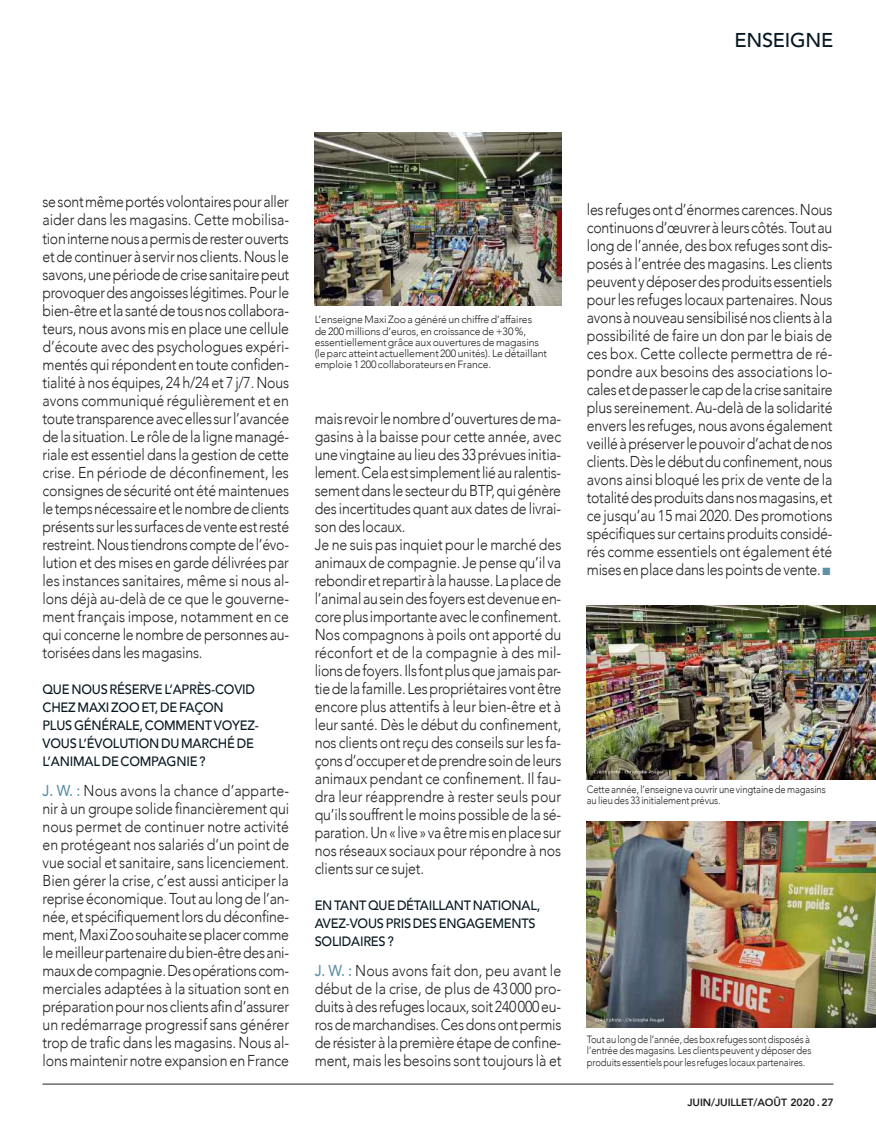
<style>
.page{position:relative;width:876px;height:1127px;background:#fff}
.page>*{position:absolute;margin:0;border:0;box-sizing:border-box;transform-origin:0 0}
.t1{font:500 19.95px "Avenir";letter-spacing:-.01em;color:#071822}
.t2{font:300 15.75px/18px "Avenir";letter-spacing:-.015em;color:#231f20;text-align:justify;scale:.9 1}
.t3{font:500 13.5px/18px "Avenir";letter-spacing:-.015em;color:#071822;scale:.95 1}
.t4{font:300 10.5px/11.2px "Avenir";letter-spacing:-.01em;color:#231f20;scale:.9 1}
.t5{font:300 10.5px/11.2px "Avenir";letter-spacing:-.01em;color:#231f20}
.t6{font:800 10.5px "Avenir";letter-spacing:-.01em;color:#231f20}
.s1{font-weight:500;color:#5e90a7}
.s2{color:#5e90a7}
</style>
<div class="page">
<img style="left:315px;top:132px;width:246px;height:174px">
<img style="left:587px;top:606px;width:289px;height:173px">
<img style="left:587px;top:821px;width:289px;height:207px">
<hr style="left:43px;top:1084px;width:790px;height:1px;background:#231f20">
<p class="t1" style="left:734px;top:23px;width:101px">ENSEIGNE</p>
<p class="t2" style="left:43px;top:193px;width:276px">se sont même portés volontaires pour aller aider dans les magasins. Cette mobilisa&shy;tion interne nous a permis de rester ouverts et de continuer à servir nos clients. Nous le savons, une période de crise sanitaire peut provoquer des angoisses légitimes. Pour le bien-être et la santé de tous nos collabora&shy;teurs, nous avons mis en place une cellule d’écoute avec des psychologues expéri&shy;mentés qui répondent en toute confiden&shy;tialité à nos équipes, 24h/24 et 7 j/7. Nous avons communiqué régulièrement et en toute transparence avec elles sur l’avancée de la situation. Le rôle de la ligne managé&shy;riale est essentiel dans la gestion de cette crise. En période de déconfinement, les consignes de sécurité ont été maintenues le temps nécessaire et le nombre de clients présents sur les surfaces de vente est resté restreint. Nous tiendrons compte de l’évo&shy;lution et des mises en garde délivrées par les instances sanitaires, même si nous al&shy;lons déjà au-delà de ce que le gouverne&shy;ment français impose, notamment en ce qui concerne le nombre de personnes au&shy;torisées dans les magasins.</p>
<p class="t3" style="left:43px;top:679px;width:229px">QUE NOUS RÉSERVE L’APRÈS-COVID<br>CHEZ MAXI ZOO ET, DE FAÇON<br>PLUS GÉNÉRALE, COMMENT VOYEZ-<br>VOUS L’ÉVOLUTION DU MARCHÉ DE<br>L’ANIMAL DE COMPAGNIE?</p>
<p class="t2" style="left:43px;top:781px;width:276px"><span class="s1">J. W. :</span> Nous avons la chance d’apparte&shy;nir à un groupe solide financièrement qui nous permet de continuer notre activité en protégeant nos salariés d’un point de vue social et sanitaire, sans licenciement.<br>Bien gérer la crise, c’est aussi anticiper la reprise économique. Tout au long de l’an&shy;née, et spécifiquement lors du déconfine&shy;ment, Maxi Zoo souhaite se placer comme le meilleur partenaire du bien-être des ani&shy;maux de compagnie. Des opérations com&shy;merciales adaptées à la situation sont en préparation pour nos clients afin d’assurer un redémarrage progressif sans générer trop de trafic dans les magasins. Nous al&shy;lons maintenir notre expansion en France</p>
<p class="t5" style="left:315px;top:314px;width:234px">L’enseigne Maxi Zoo a généré un chiffre d’affaires<br>de 200millions d’euros, en croissance de +30 %, essentiellement grâce aux ouvertures de magasins (le parc atteint actuellement 200unités). Le détaillant emploie 1200 collaborateurs en France.</p>
<p class="t2" style="left:315px;top:409px;width:276px;text-align:left">mais revoir le nombre d’ouvertures de ma&shy;gasins à la baisse pour cette année, avec une vingtaine au lieu des 33prévues initia&shy;lement. Cela est simplement lié au ralentis&shy;sement dans le secteur du BTP, qui génère des incertitudes quant aux dates de livrai&shy;son des locaux.<br>Je ne suis pas inquiet pour le marché des animaux de compagnie. Je pense qu’il va rebondir et repartir à la hausse. La place de l’animal au sein des foyers est devenue en&shy;core plus importante avec le confinement.<br>Nos compagnons à poils ont apporté du réconfort et de la compagnie à des mil&shy;lions de foyers. Ils font plus que jamais par&shy;tie de la famille. Les propriétaires vont être encore plus attentifs à leur bien-être et à leur santé. Dès le début du confinement, nos clients ont reçu des conseils sur les fa&shy;çons d’occuper et de prendre soin de leurs animaux pendant ce confinement. Il fau&shy;dra leur réapprendre à rester seuls pour qu’ils souffrent le moins possible de la sé&shy;paration. Un «live» va être mis en place sur nos réseaux sociaux pour répondre à nos clients sur ce sujet.</p>
<p class="t3" style="left:315px;top:895px;width:239px">EN TANT QUE DÉTAILLANT NATIONAL,<br>AVEZ-VOUS PRIS DES ENGAGEMENTS<br>SOLIDAIRES?</p>
<p class="t2" style="left:315px;top:961px;width:276px"><span class="s1">J. W. :</span> Nous avons fait don, peu avant le début de la crise, de plus de 43 000 pro&shy;duits à des refuges locaux, soit 240000eu&shy;ros de marchandises. Ces dons ont permis de résister à la première étape de confine&shy;ment, mais les besoins sont toujours là et</p>
<p class="t2" style="left:587px;top:200px;width:275px">les refuges ont d’énormes carences. Nous continuons d’œuvrer à leurs côtés. Tout au long de l’année, des box refuges sont dis&shy;posés à l’entrée des magasins. Les clients peuvent y déposer des produits essentiels pour les refuges locaux partenaires. Nous avons à nouveau sensibilisé nos clients à la possibilité de faire un don par le biais de ces box. Cette collecte permettra de ré&shy;pondre aux besoins des associations lo&shy;cales et de passer le cap de la crise sanitaire plus sereinement. Au-delà de la solidarité envers les refuges, nous avons également veillé à préserver le pouvoir d’achat de nos clients. Dès le début du confinement, nous avons ainsi bloqué les prix de vente de la totalité des produits dans nos magasins, et ce jusqu’au 15 mai 2020. Des promotions spécifiques sur certains produits considé&shy;rés comme essentiels ont également été mises en place dans les points de vente. <span class="s2">■</span></p>
<p class="t4" style="left:587px;top:784px;width:267px">Cette année, l’enseigne va ouvrir une vingtaine de magasins au lieu des 33 initialement prévus.</p>
<p class="t4" style="left:587px;top:1034px;width:251px">Tout au long de l’année, des box refuges sont disposés à l’entrée des magasins. Les clients peuvent y déposer des produits essentiels pour les refuges locaux partenaires.</p>
<p class="t6" style="left:687px;top:1094px;width:148px">JUIN/JUILLET/AOÛT 2020 . 27</p>
</div>
